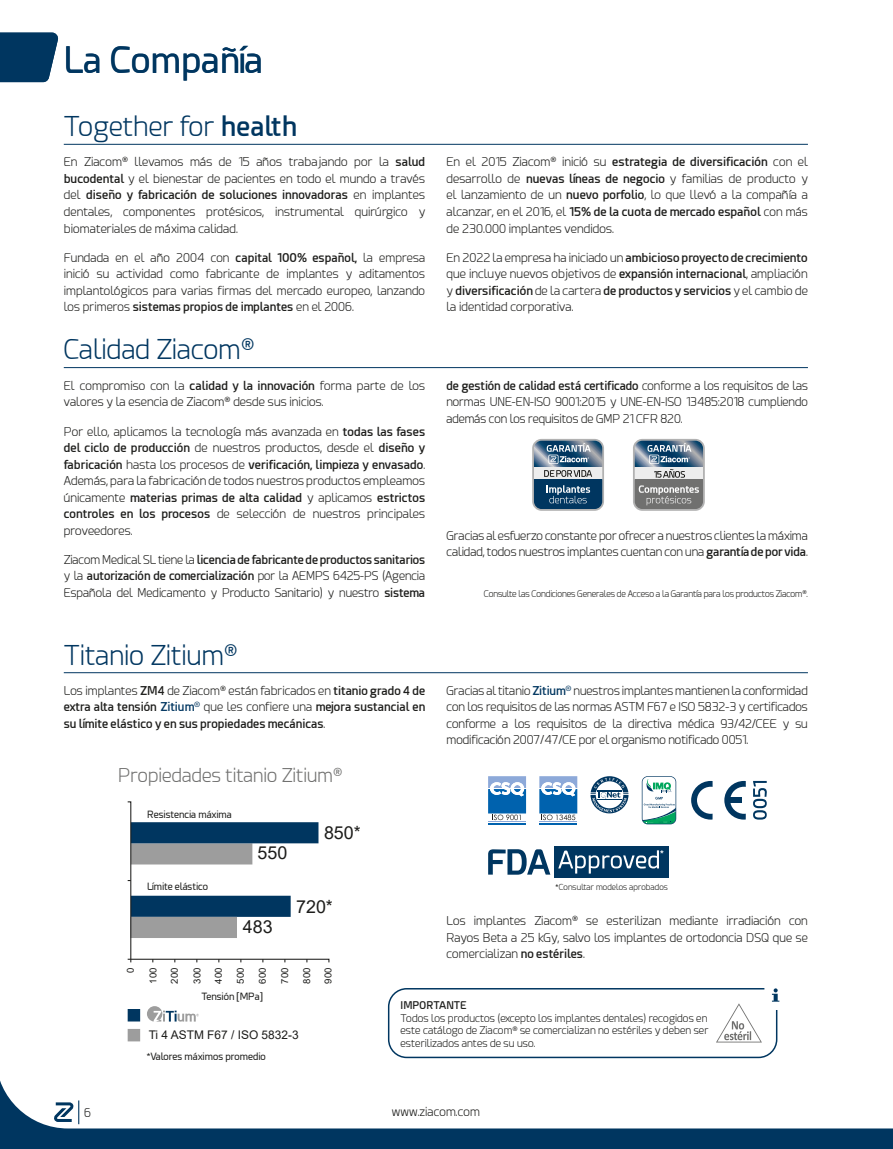
<style>
.page{position:relative;width:893px;height:1149px;background:#fff}
.page>*{position:absolute;margin:0;border:0;box-sizing:border-box;transform-origin:0 0}
.t1{font:36px "Esphimere";color:#003660}
.t2{font:300 27px "Esphimere";color:#003660}
.t3{font:300 18.75px "Esphimere";color:#70706f}
.t4{font:17.85px "Arial";color:#1d1d1b}
.t5{font:300 12px/16.5px "Esphimere";color:#1d1d1b;text-align:justify}
.t6{font:600 12px/16.5px "Esphimere";color:#1d1d1b;text-align:justify}
.t7{font:12px "Arial";color:#1d1d1b}
.t8{font:300 10.5px/12.6px "Esphimere";color:#1d1d1b;text-align:justify}
.t9{font:600 10.5px "Esphimere";color:#1d1d1b}
.t10{font:9.9px "Esphimere";letter-spacing:-.01em;color:#1d1d1b}
.t11{font:9.6px "Arial";color:#1d1d1b}
.t12{font:600 9.45px "Esphimere";color:#fff}
.t13{font:300 9px "Esphimere";letter-spacing:-.02em;color:#1d1d1b}
.t14{font:300 8.25px "Esphimere";color:#1d1d1b}
.s1{font-weight:600}
.s2{font-weight:300}
.s3{color:#003660}
.s4{font-weight:600;color:#003660}
</style>
<div class="page">
<svg style="left:0;top:1080px;width:893px;height:68px"></svg>
<svg style="left:54px;top:1100px;width:25px;height:23px"></svg>
<svg style="left:0;top:33px;width:59px;height:49px;background:#17486e"></svg>
<hr style="left:64px;top:144px;width:744px;height:1px;background:#003660">
<hr style="left:64px;top:367px;width:744px;height:1px;background:#003660">
<hr style="left:64px;top:672px;width:744px;height:1px;background:#003660">
<svg style="left:387px;top:988px;width:392px;height:70px"></svg>
<div style="left:128px;top:1028px;width:12px;height:13px;background:#9d9d9d"></div>
<div style="left:128px;top:1008px;width:12px;height:13px;background:#003660"></div>
<svg style="left:147px;top:1006px;width:52px;height:16px"></svg>
<svg style="left:127px;top:801px;width:203px;height:162px"></svg>
<svg style="left:532px;top:439px;width:72px;height:71px"></svg>
<svg style="left:534px;top:476px;width:68px;height:4px"></svg>
<div style="left:534px;top:480px;width:68px;height:29px;background:#003660"></div>
<svg style="left:534px;top:440px;width:68px;height:36px;background:#7c91a3"></svg>
<svg style="left:546px;top:485px;width:44px;height:18px"></svg>
<svg style="left:633px;top:439px;width:72px;height:71px"></svg>
<svg style="left:635px;top:477px;width:68px;height:3px"></svg>
<div style="left:635px;top:480px;width:68px;height:29px;background:#70706f"></div>
<svg style="left:639px;top:485px;width:60px;height:20px"></svg>
<svg style="left:635px;top:440px;width:68px;height:37px;background:#8297a8"></svg>
<svg style="left:691px;top:781px;width:22px;height:38px"></svg>
<svg style="left:724px;top:780px;width:22px;height:39px"></svg>
<div style="left:728px;top:797px;width:14px;height:5px;background:#003660"></div>
<svg style="left:590px;top:776px;width:38px;height:37px"></svg>
<svg style="left:488px;top:776px;width:38px;height:43px"></svg>
<hr style="left:488px;top:822px;width:38px;height:2px;background:#0062ae">
<hr style="left:488px;top:821px;width:38px;height:1px;background:#8da9d9">
<svg style="left:539px;top:776px;width:38px;height:43px"></svg>
<hr style="left:539px;top:822px;width:38px;height:2px;background:#0062ae">
<hr style="left:539px;top:821px;width:38px;height:1px;background:#8da9d9">
<svg style="left:642px;top:776px;width:34px;height:48px"></svg>
<svg style="left:753px;top:780px;width:14px;height:39px"></svg>
<svg style="left:488px;top:849px;width:62px;height:25px"></svg>
<div style="left:554px;top:846px;width:114px;height:31px;background:#003660"></div>
<svg style="left:558px;top:850px;width:101px;height:23px"></svg>
<h1 class="t1" style="left:64px;top:40px;width:201px">La Compañía</h1>
<h2 class="t2" style="left:64px;top:111px;width:235px">Together for <span class="s1">health</span></h2>
<p class="t5" style="left:64px;top:154px;width:363px">En Ziacom<sup>®</sup> llevamos más de 15 años trabajando por la <span class="s1">salud bucodental</span> y el bienestar de pacientes en todo el mundo a través del <span class="s1">diseño y fabricación de soluciones innovadoras</span> en implantes dentales, componentes protésicos, instrumental quirúrgico y biomateriales de máxima calidad.</p>
<p class="t5" style="left:64px;top:249px;width:363px">Fundada en el año 2004 con <span class="s1">capital 100% español,</span> la empresa inició su actividad como fabricante de implantes y aditamentos implantológicos para varias firmas del mercado europeo, lanzando los primeros <span class="s1">sistemas propios de implantes</span> en el 2006.</p>
<h2 class="t2" style="left:64px;top:334px;width:192px">Calidad Ziacom<sup>®</sup></h2>
<p class="t5" style="left:64px;top:377px;width:363px">El compromiso con la <span class="s1">calidad y la innovación</span> forma parte de los valores y la esencia de Ziacom<sup>®</sup> desde sus inicios.</p>
<p class="t5" style="left:64px;top:423px;width:363px">Por ello, aplicamos la tecnología más avanzada en <span class="s1">todas las fases del ciclo de producción</span> de nuestros productos, desde el <span class="s1">diseño y fabricación</span> hasta los procesos de <span class="s1">verificación, limpieza y envasado</span>.<br>Además, para la fabricación de todos nuestros productos empleamos únicamente <span class="s1">materias primas de alta calidad</span> y aplicamos <span class="s1">estrictos controles en los procesos</span> de selección de nuestros principales proveedores.</p>
<p class="t5" style="left:64px;top:551px;width:363px">Ziacom Medical SL tiene la <span class="s1">licencia de fabricante de productos sanitarios </span>y la <span class="s1">autorización de comercialización</span> por la AEMPS 6425-PS (Agencia Española del Medicamento y Producto Sanitario) y nuestro <span class="s1">sistema</span></p>
<h2 class="t2" style="left:64px;top:639px;width:175px">Titanio Zitium<sup>®</sup></h2>
<p class="t5" style="left:446px;top:154px;width:363px">En el 2015 Ziacom<sup>®</sup> inició su <span class="s1">estrategia de diversificación</span> con el desarrollo de <span class="s1">nuevas líneas de negocio</span> y familias de producto y el lanzamiento de un <span class="s1">nuevo porfolio</span>, lo que llevó a la compañía a alcanzar, en el 2016, el <span class="s1">15% de la cuota de mercado español</span> con más de 230.000 implantes vendidos.</p>
<p class="t5" style="left:446px;top:249px;width:363px">En 2022 la empresa ha iniciado un <span class="s1">ambicioso proyecto de crecimiento </span>que incluye nuevos objetivos de <span class="s1">expansión internacional</span>, ampliación y <span class="s1">diversificación</span> de la cartera <span class="s1">de productos y servicios</span> y el cambio de la identidad corporativa.</p>
<p class="t5" style="left:446px;top:377px;width:363px"><span class="s1">de gestión de calidad está certificado</span> conforme a los requisitos de las normas UNE-EN-ISO 9001:2015 y UNE-EN-ISO 13485:2018 cumpliendo además con los requisitos de GMP 21 CFR 820.</p>
<p class="t5" style="left:446px;top:527px;width:363px">Gracias al esfuerzo constante por ofrecer a nuestros clientes la máxima calidad, todos nuestros implantes cuentan con una <span class="s1">garantía de por vida</span>.</p>
<p class="t13" style="left:484px;top:588px;width:326px">Consulte las Condiciones Generales de Acceso a la Garantía para los productos Ziacom<sup>®</sup>.</p>
<p class="t6" style="left:64px;top:682px;width:363px"><span class="s2">Los implantes</span> ZM4 <span class="s2">de Ziacom</span><sup>®</sup> <span class="s2">están fabricados en</span> titanio grado 4 de extra alta tensión <span class="s3">Zitium</span><sup>®</sup> <span class="s2">que les confiere una</span> mejora sustancial en su límite elástico y en sus propiedades mecánicas<span class="s2">.</span></p>
<p class="t5" style="left:446px;top:682px;width:363px">Gracias al titanio <span class="s4">Zitium</span><sup>®</sup> nuestros implantes mantienen la conformidad con los requisitos de las normas ASTM F67 e ISO 5832-3 y certificados conforme a los requisitos de la directiva médica 93/42/CEE y su modificación 2007/47/CE por el organismo notificado 0051.</p>
<h3 class="t3" style="left:118px;top:764px;width:226px">Propiedades titanio Zitium<sup>®</sup></h3>
<p class="t10" style="left:147px;top:808px;width:86px">Resistencia máxima</p>
<p class="t10" style="left:147px;top:880px;width:62px">Límite elástico</p>
<h3 class="t4" style="left:258px;top:840px;width:31px">550</h3>
<h3 class="t4" style="left:324px;top:820px;width:38px">850*</h3>
<h3 class="t4" style="left:243px;top:914px;width:31px">483</h3>
<h3 class="t4" style="left:296px;top:893px;width:38px">720*</h3>
<p class="t11" style="left:124px;top:972px;width:7px;rotate:-90deg">0</p>
<p class="t11" style="left:168px;top:983px;width:17px;rotate:-90deg">200</p>
<p class="t11" style="left:190px;top:983px;width:17px;rotate:-90deg">300</p>
<p class="t11" style="left:212px;top:983px;width:17px;rotate:-90deg">400</p>
<p class="t11" style="left:234px;top:983px;width:17px;rotate:-90deg">500</p>
<p class="t11" style="left:256px;top:983px;width:17px;rotate:-90deg">600</p>
<p class="t11" style="left:278px;top:983px;width:17px;rotate:-90deg">700</p>
<p class="t11" style="left:300px;top:983px;width:17px;rotate:-90deg">800</p>
<p class="t11" style="left:322px;top:983px;width:17px;rotate:-90deg">900</p>
<p class="t11" style="left:146px;top:983px;width:17px;rotate:-90deg">100</p>
<p class="t10" style="left:201px;top:990px;width:63px">Tensión [MPa]</p>
<p class="t7" style="left:149px;top:1025px;width:152px">Ti 4 ASTM F67 / ISO 5832-3</p>
<p class="t10" style="left:147px;top:1050px;width:121px">*Valores máximos promedio</p>
<p class="t12" style="left:660px;top:847px;width:5px">*</p>
<p class="t14" style="left:555px;top:881px;width:114px">*Consultar modelos aprobados</p>
<p class="t5" style="left:446px;top:912px;width:363px">Los implantes Ziacom<sup>®</sup> se esterilizan mediante irradiación con Rayos Beta a 25 kGy, salvo los implantes de ortodoncia DSQ que se comercializan <span class="s1">no estériles</span>.</p>
<p class="t9" style="left:400px;top:998px;width:68px">IMPORTANTE</p>
<p class="t8" style="left:400px;top:1011px;width:310px">Todos los productos (excepto los implantes dentales) recogidos en este catálogo de Ziacom<sup>®</sup> se comercializan no estériles y deben ser esterilizados antes de su uso.</p>
<p class="t5" style="left:84px;top:1103px;width:8px">6</p>
<p class="t5" style="left:392px;top:1103px;width:90px">www.ziacom.com</p>
</div>
